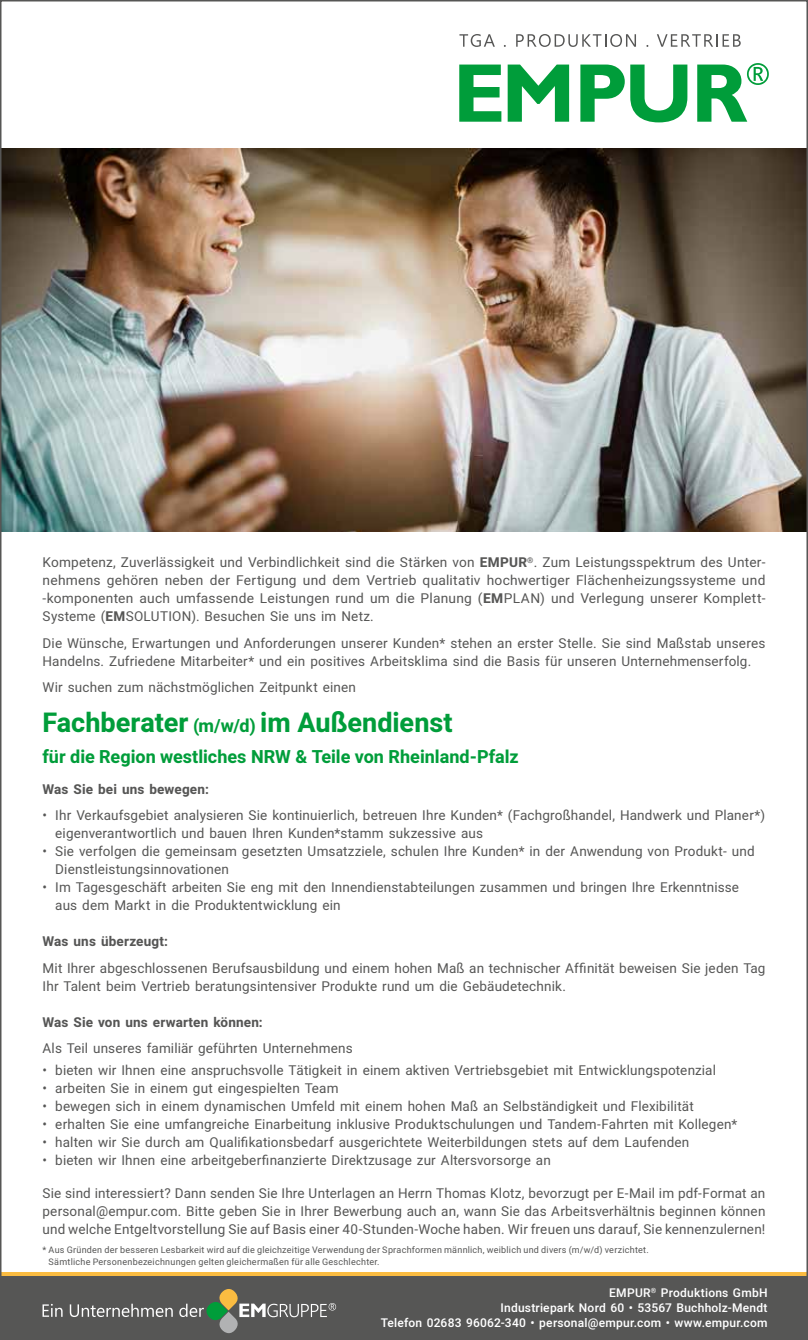
<style>
.page{position:relative;width:808px;height:1340px;background:#fff}
.page>*{position:absolute;margin:0;border:0;box-sizing:border-box;transform-origin:0 0}
.t1{font:700 27px "Heebo";letter-spacing:-.005em;color:#009d3a}
.t2{font:700 18px "Heebo";color:#009d3a}
.t3{font:13.5px/18px "Heebo";letter-spacing:.015em;color:#565655}
.t4{font:700 13.5px "Heebo";letter-spacing:.01em;color:#565655}
.t5{font:500 12px/15px "Heebo";letter-spacing:.02em;color:#fff;text-align:right}
.t6{font:9px/12px "Heebo";letter-spacing:.025em;color:#565655}
.s1{font-weight:700}
.s2{font-size:18px}
</style>
<div class="page">
<img style="left:3px;top:149px;width:802px;height:382px">
<svg style="left:459px;top:34px;width:36px;height:13px"></svg>
<svg style="left:516px;top:34px;width:120px;height:13px"></svg>
<svg style="left:657px;top:34px;width:84px;height:13px"></svg>
<svg style="left:459px;top:65px;width:42px;height:57px"></svg>
<svg style="left:508px;top:65px;width:61px;height:57px"></svg>
<svg style="left:580px;top:65px;width:107px;height:57px"></svg>
<svg style="left:697px;top:63px;width:72px;height:59px"></svg>
<div style="left:0;top:1271px;width:808px;height:7px;background:#fbbc41"></div>
<div style="left:0;top:1276px;width:808px;height:63px;background:#565655"></div>
<svg style="left:43px;top:1304px;width:20px;height:12px"></svg>
<svg style="left:70px;top:1303px;width:103px;height:13px"></svg>
<svg style="left:179px;top:1289px;width:157px;height:45px"></svg>
<p class="t3" style="left:43px;top:553px;width:724px;text-align:justify">Kompetenz, Zuverlässigkeit und Verbindlichkeit sind die Stärken von <span class="s1">EMPUR</span><sup>®</sup>. Zum Leistungsspektrum des Unter&shy;nehmens gehören neben der Fertigung und dem Vertrieb qualitativ hochwertiger Flächenheizungssysteme und -komponenten auch umfassende Leistungen rund um die Planung (<span class="s1">EM</span>PLAN) und Verlegung unserer Komplett-Systeme (<span class="s1">EM</span>SOLUTION). Besuchen Sie uns im Netz.</p>
<p class="t3" style="left:43px;top:634px;width:724px">Die Wünsche, Erwartungen und Anforderungen unserer Kunden* stehen an erster Stelle. Sie sind Maßstab unseres<br>Handelns. Zufriedene Mitarbeiter* und ein positives Arbeitsklima sind die Basis für unseren Unternehmenserfolg.</p>
<p class="t3" style="left:43px;top:678px;width:315px">Wir suchen zum nächstmöglichen Zeitpunkt einen</p>
<h1 class="t1" style="left:43px;top:703px;width:412px">Fachberater <span class="s2">(m/w/d)</span> im Außendienst</h1>
<h2 class="t2" style="left:43px;top:744px;width:478px">für die Region westliches NRW &amp; Teile von Rheinland-Pfalz</h2>
<p class="t4" style="left:43px;top:779px;width:168px">Was Sie bei uns bewegen:</p>
<p class="t3" style="left:55px;top:806px;width:711px;text-indent:-13px">• Ihr Verkaufsgebiet analysieren Sie kontinuierlich, betreuen Ihre Kunden* (Fachgroßhandel, Handwerk und Planer*) eigenverantwortlich und bauen Ihren Kunden*stamm sukzessive aus</p>
<p class="t3" style="left:55px;top:842px;width:701px;text-indent:-13px">• Sie verfolgen die gemeinsam gesetzten Umsatzziele, schulen Ihre Kunden* in der Anwendung von Produkt- und<br>Dienstleistungsinnovationen</p>
<p class="t3" style="left:55px;top:878px;width:685px;text-indent:-13px">• Im Tagesgeschäft arbeiten Sie eng mit den Innendienstabteilungen zusammen und bringen Ihre Erkenntnisse aus dem Markt in die Produktentwicklung ein</p>
<p class="t4" style="left:43px;top:932px;width:127px">Was uns überzeugt:</p>
<p class="t3" style="left:43px;top:958px;width:724px">Mit Ihrer abgeschlossenen Berufsausbildung und einem hohen Maß an technischer Affinität beweisen Sie jeden Tag<br>Ihr Talent beim Vertrieb beratungsintensiver Produkte rund um die Gebäudetechnik.</p>
<p class="t4" style="left:43px;top:1012px;width:222px">Was Sie von uns erwarten können:</p>
<p class="t3" style="left:43px;top:1039px;width:312px">Als Teil unseres familiär geführten Unternehmens</p>
<p class="t3" style="left:43px;top:1061px;width:675px">• bieten wir Ihnen eine anspruchsvolle Tätigkeit in einem aktiven Vertriebsgebiet mit Entwicklungspotenzial</p>
<p class="t3" style="left:43px;top:1079px;width:297px">• arbeiten Sie in einem gut eingespielten Team</p>
<p class="t3" style="left:43px;top:1097px;width:653px">• bewegen sich in einem dynamischen Umfeld mit einem hohen Maß an Selbständigkeit und Flexibilität</p>
<p class="t3" style="left:43px;top:1115px;width:696px">• erhalten Sie eine umfangreiche Einarbeitung inklusive Produktschulungen und Tandem-Fahrten mit Kollegen*</p>
<p class="t3" style="left:43px;top:1133px;width:648px">• halten wir Sie durch am Qualifikationsbedarf ausgerichtete Weiterbildungen stets auf dem Laufenden</p>
<p class="t3" style="left:43px;top:1151px;width:510px">• bieten wir Ihnen eine arbeitgeberfinanzierte Direktzusage zur Altersvorsorge an</p>
<p class="t3" style="left:43px;top:1184px;width:724px;text-align:justify">Sie sind interessiert? Dann senden Sie Ihre Unterlagen an Herrn Thomas Klotz, bevorzugt per E-Mail im pdf-Format an personal@empur.com. Bitte geben Sie in Ihrer Bewerbung auch an, wann Sie das Arbeitsverhältnis beginnen können und welche Entgeltvorstellung Sie auf Basis einer 40-Stunden-Woche haben. Wir freuen uns darauf, Sie kennenzulernen!</p>
<p class="t6" style="left:49px;top:1243px;width:602px;text-indent:-6px">* Aus Gründen der besseren Lesbarkeit wird auf die gleichzeitige Verwendung der Sprachformen männlich, weiblich und divers (m/w/d) verzichtet.<br>Sämtliche Personenbezeichnungen gelten gleichermaßen für alle Geschlechter.</p>
<p class="t5" style="left:381px;top:1285px;width:388px">EMPUR<sup>®</sup> Produktions GmbH<br>Industriepark Nord 60 • 53567 Buchholz-Mendt<br>Telefon 02683 96062-340 • personal@empur.com • www.empur.com</p>
</div>
